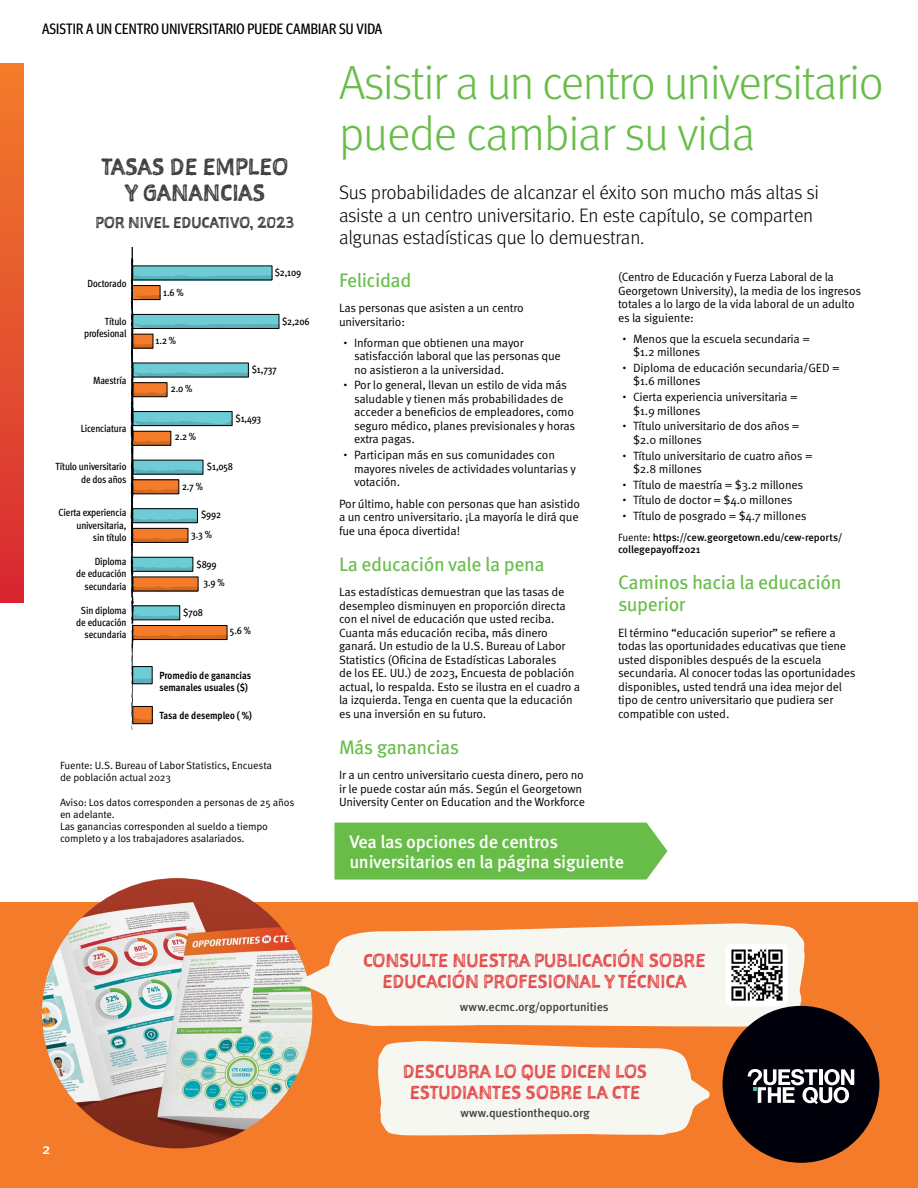
<style>
.page{position:relative;width:918px;height:1188px;background:#fff}
.page>*{position:absolute;margin:0;border:0;box-sizing:border-box;transform-origin:0 0}
.t1{font:300 48px/51px "Meta OT";letter-spacing:-.03em;color:#68bd49}
.t2{font:22.5px/25.5px "Sketchnote Square";letter-spacing:-.01em;color:#414042;text-align:center}
.t3{font:300 19.5px/22.5px "Meta OT";letter-spacing:-.015em;color:#000}
.t4{font:19.5px/22.5px "Meta OT";letter-spacing:-.02em;color:#68bd49}
.t5{font:18px/21px "Sketchnote Square";letter-spacing:-.01em;color:#e34f4f;text-align:center}
.t6{font:500 18px/19.5px "Meta OT";letter-spacing:-.015em;color:#fff}
.t7{font:condensed 15px "Meta Headline OT";letter-spacing:.01em;color:#000}
.t8{font:15px "Sketchnote Square";letter-spacing:-.01em;color:#414042}
.t9{font:500 15px "Meta OT";color:#fff}
.t10{font:12px/13.5px "Meta OT Norm";letter-spacing:-.015em;color:#000}
.t11{font:500 12px "Meta OT";letter-spacing:-.015em;color:#414042}
.t12{font:10.5px/12px "Meta OT Norm";letter-spacing:-.015em;color:#000}
.t13{font:500 10.5px/12px "Meta OT";letter-spacing:-.01em;color:#000}
.t14{font:500 condensed 10.35px/12.5px "Meta OT";letter-spacing:-.01em;color:#000;text-align:right}
.t15{font:700 condensed 10.35px/12.5px "Meta OT";color:#000}
.s1{font-family:"Meta OT";font-weight:100}
.s2{font-family:"Meta OT Norm";font-weight:400}
</style>
<div class="page">
<div style="left:0;top:63px;width:24px;height:540px;background:linear-gradient(to bottom,#f27d2a,#d82932)"></div>
<svg style="left:131px;top:257px;width:148px;height:474px"></svg>
<hr style="left:132px;top:247px;width:1px;height:298px;background:#000">
<svg style="left:133px;top:411px;width:99px;height:15px"></svg>
<div style="left:334px;top:823px;width:334px;height:57px;background:#68bd49"></div>
<div style="left:0;top:903px;width:918px;height:285px;background:#f47b29"></div>
<img style="left:42px;top:878px;width:270px;height:270px;border-radius:135px">
<svg style="left:378px;top:1041px;width:332px;height:95px"></svg>
<svg style="left:301px;top:923px;width:504px;height:105px;fill:#f7f7f2"></svg>
<div style="left:723px;top:1006px;width:156px;height:157px;background:#00000a;border-radius:50%"></div>
<svg style="left:748px;top:1069px;width:106px;height:35px"></svg>
<img style="left:726px;top:944px;width:62px;height:62px">
<p class="t7" style="left:42px;top:20px;width:342px">ASISTIR A UN CENTRO UNIVERSITARIO PUEDE CAMBIAR SU VIDA</p>
<h2 class="t2" style="left:101px;top:154px;width:189px">TASAS DE EMPLEO<br>Y GANANCIAS</h2>
<p class="t8" style="left:96px;top:212px;width:200px">POR NIVEL EDUCATIVO, 2023</p>
<p class="t14" style="left:88px;top:276px;width:40px">Doctorado</p>
<p class="t14" style="left:84px;top:315px;width:44px">Título profesional</p>
<p class="t14" style="left:93px;top:373px;width:35px">Maestría</p>
<p class="t14" style="left:81px;top:422px;width:47px">Licenciatura</p>
<p class="t14" style="left:56px;top:460px;width:72px">Título universitario de dos años</p>
<p class="t14" style="left:59px;top:506px;width:69px">Cierta experiencia universitaria,<br>sin título</p>
<p class="t14" style="left:76px;top:555px;width:52px">Diploma<br>de educación secundaria</p>
<p class="t14" style="left:76px;top:603px;width:52px">Sin diploma de educación secundaria</p>
<p class="t14" style="left:163px;top:286px;width:22px">1.6 %</p>
<p class="t14" style="left:156px;top:334px;width:22px">1.2 %</p>
<p class="t14" style="left:171px;top:382px;width:23px">2.0 %</p>
<p class="t14" style="left:175px;top:430px;width:23px">2.2 %</p>
<p class="t14" style="left:275px;top:266px;width:28px">$2,109</p>
<p class="t14" style="left:282px;top:315px;width:29px">$2,206</p>
<p class="t14" style="left:252px;top:363px;width:27px">$1,737</p>
<p class="t14" style="left:236px;top:412px;width:27px">$1,493</p>
<p class="t14" style="left:207px;top:460px;width:28px">$1,058</p>
<p class="t14" style="left:201px;top:508px;width:21px">$992</p>
<p class="t14" style="left:197px;top:557px;width:22px">$899</p>
<p class="t14" style="left:183px;top:606px;width:21px">$708</p>
<p class="t14" style="left:182px;top:480px;width:23px">2.7 %</p>
<p class="t14" style="left:191px;top:527px;width:22px">3.3 %</p>
<p class="t14" style="left:204px;top:576px;width:23px">3.9 %</p>
<p class="t14" style="left:230px;top:624px;width:23px">5.6 %</p>
<p class="t15" style="left:159px;top:669px;width:93px">Promedio de ganancias semanales usuales ($)</p>
<p class="t15" style="left:160px;top:709px;width:94px">Tasa de desempleo ( %)</p>
<p class="t12" style="left:60px;top:760px;width:214px">Fuente: U.S. Bureau of Labor Statistics, Encuesta de población actual 2023</p>
<p class="t12" style="left:60px;top:797px;width:236px">Aviso: Los datos corresponden a personas de 25 años en adelante.<br>Las ganancias corresponden al sueldo a tiempo completo y a los trabajadores asalariados.</p>
<h1 class="t1" style="left:339px;top:58px;width:546px">Asistir a un centro universitario puede cambiar su vida</h1>
<h3 class="t3" style="left:339px;top:182px;width:481px">Sus probabilidades de alcanzar el éxito son mucho más altas si asiste a un centro universitario. En este capítulo, se comparten algunas estadísticas que lo demuestran.</h3>
<h3 class="t4" style="left:339px;top:269px;width:74px">Felicidad</h3>
<p class="t10" style="left:339px;top:302px;width:186px">Las personas que asisten a un centro universitario:</p>
<p class="t10" style="left:354px;top:336px;width:208px;text-indent:-10px"><span class="s1">•</span> Informan que obtienen una mayor satisfacción laboral que las personas que no asistieron a la universidad.</p>
<p class="t10" style="left:354px;top:379px;width:223px;text-indent:-10px"><span class="s1">•</span> Por lo general, llevan un estilo de vida más saludable y tienen más probabilidades de acceder a beneficios de empleadores, como seguro médico, planes previsionales y horas extra pagas.</p>
<p class="t10" style="left:354px;top:449px;width:223px;text-indent:-10px"><span class="s1">•</span> Participan más en sus comunidades con mayores niveles de actividades voluntarias y votación.</p>
<p class="t10" style="left:339px;top:497px;width:243px">Por último, hable con personas que han asistido a un centro universitario. ¡La mayoría le dirá que fue una época divertida!</p>
<h3 class="t4" style="left:339px;top:553px;width:207px">La educación vale la pena</h3>
<p class="t10" style="left:339px;top:586px;width:243px">Las estadísticas demuestran que las tasas de desempleo disminuyen en proporción directa con el nivel de educación que usted reciba.<br>Cuanta más educación reciba, más dinero ganará. Un estudio de la U.S. Bureau of Labor Statistics (Oficina de Estadísticas Laborales<br>de los EE. UU.) de 2023, Encuesta de población actual, lo respalda. Esto se ilustra en el cuadro a la izquierda. Tenga en cuenta que la educación es una inversión en su futuro.</p>
<h3 class="t4" style="left:339px;top:736px;width:122px">Más ganancias</h3>
<p class="t10" style="left:339px;top:769px;width:248px">Ir a un centro universitario cuesta dinero, pero no ir le puede costar aún más. Según el Georgetown<br>University Center on Education and the Workforce</p>
<p class="t10" style="left:618px;top:270px;width:245px">(Centro de Educación y Fuerza Laboral de la Georgetown University), la media de los ingresos totales a lo largo de la vida laboral de un adulto es la siguiente:</p>
<p class="t10" style="left:633px;top:332px;width:178px;text-indent:-10px"><span class="s1">•</span> Menos que la escuela secundaria = $1.2 millones</p>
<p class="t10" style="left:633px;top:361px;width:208px;text-indent:-10px"><span class="s1">•</span> Diploma de educación secundaria/GED = $1.6 millones</p>
<p class="t10" style="left:633px;top:390px;width:166px;text-indent:-10px"><span class="s1">•</span> Cierta experiencia universitaria = $1.9 millones</p>
<p class="t10" style="left:633px;top:420px;width:168px;text-indent:-10px"><span class="s1">•</span> Título universitario de dos años = $2.0 millones</p>
<p class="t10" style="left:633px;top:449px;width:181px;text-indent:-10px"><span class="s1">•</span> Título universitario de cuatro años = $2.8 millones</p>
<p class="t10" style="left:622px;top:478px;width:182px"><span class="s1">•</span> Título de maestría = $3.2 millones</p>
<p class="t10" style="left:622px;top:494px;width:172px"><span class="s1">•</span> Título de doctor = $4.0 millones</p>
<p class="t10" style="left:622px;top:510px;width:185px"><span class="s1">•</span> Título de posgrado = $4.7 millones</p>
<p class="t13" style="left:618px;top:531px;width:226px"><span class="s2">Fuente:</span> https://cew.georgetown.edu/cew-reports/ collegepayoff2021</p>
<h3 class="t4" style="left:618px;top:571px;width:225px">Caminos hacia la educación superior</h3>
<p class="t10" style="left:618px;top:626px;width:239px">El término “educación superior” se refiere a todas las oportunidades educativas que tiene usted disponibles después de la escuela secundaria. Al conocer todas las oportunidades disponibles, usted tendrá una idea mejor del tipo de centro universitario que pudiera ser compatible con usted.</p>
<h3 class="t6" style="left:350px;top:833px;width:276px">Vea las opciones de centros universitarios en la página siguiente</h3>
<p class="t9" style="left:42px;top:1140px;width:10px">2</p>
<h3 class="t5" style="left:363px;top:950px;width:344px">CONSULTE NUESTRA PUBLICACIÓN SOBRE<br>EDUCACIÓN PROFESIONAL Y TÉCNICA</h3>
<p class="t11" style="left:460px;top:1000px;width:150px">www.ecmc.org/opportunities</p>
<h3 class="t5" style="left:403px;top:1061px;width:246px">DESCUBRA LO QUE DICEN LOS<br>ESTUDIANTES SOBRE LA CTE</h3>
<p class="t11" style="left:460px;top:1106px;width:131px">www.questionthequo.org</p>
</div>
